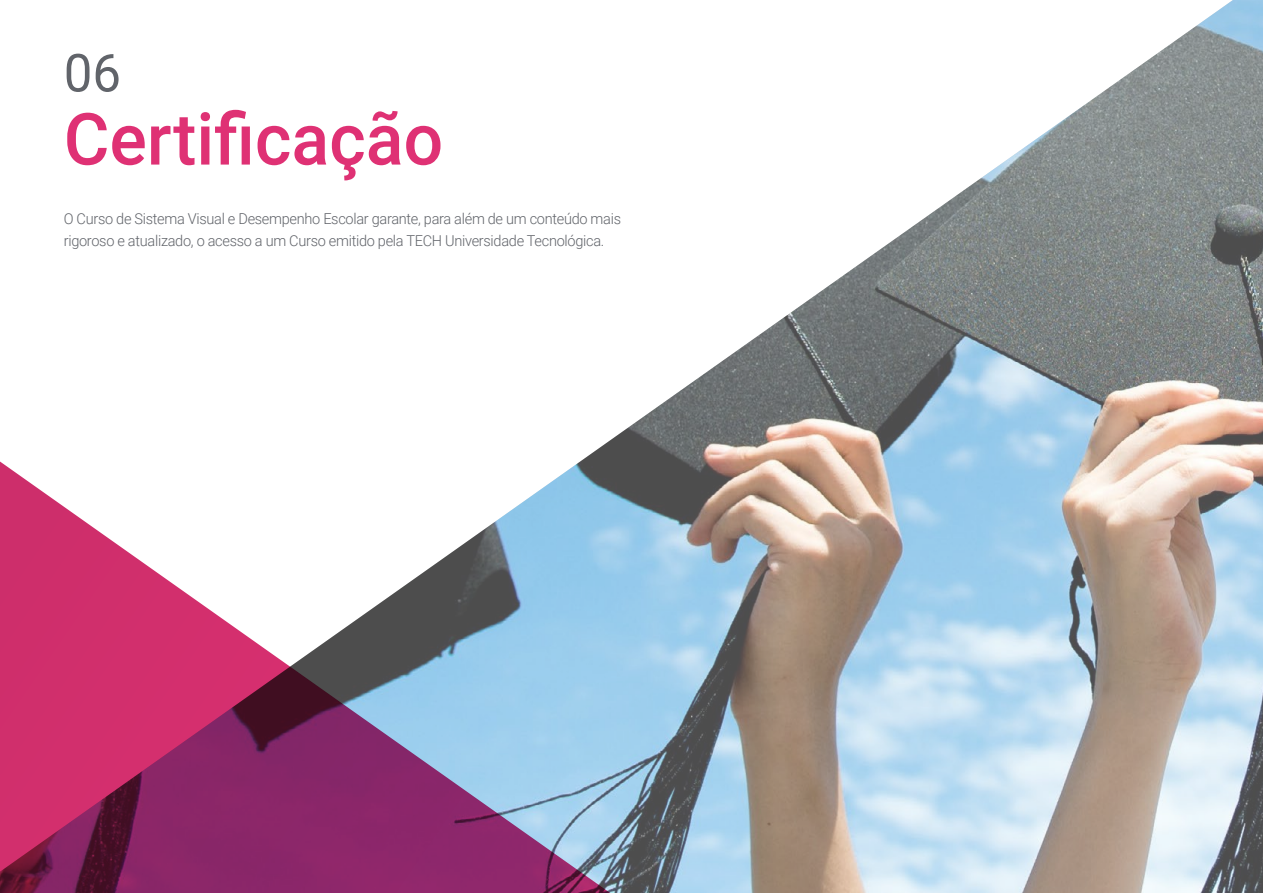
<style>
.page{position:relative;width:1263px;height:893px;background:#fff}
.page>*{position:absolute;margin:0;border:0;box-sizing:border-box;transform-origin:0 0}
.t1{font:500 72px "Roboto";color:#df3174}
.t2{font:52.5px "Roboto";color:#61646a}
.t3{font:300 15px/22.5px "Roboto";letter-spacing:-.02em;color:#61646a}
</style>
<div class="page">
<img style="left:602px;top:0;width:661px;height:893px">
<svg style="left:0;top:446px;width:640px;height:447px"></svg>
<h2 class="t2" style="left:64px;top:36px;width:59px">06</h2>
<h1 class="t1" style="left:64px;top:89px;width:381px">Certificação</h1>
<p class="t3" style="left:64px;top:207px;width:559px">O Curso de Sistema Visual e Desempenho Escolar garante, para além de um conteúdo mais rigoroso e atualizado, o acesso a um Curso emitido pela TECH Universidade Tecnológica.</p>
</div>
